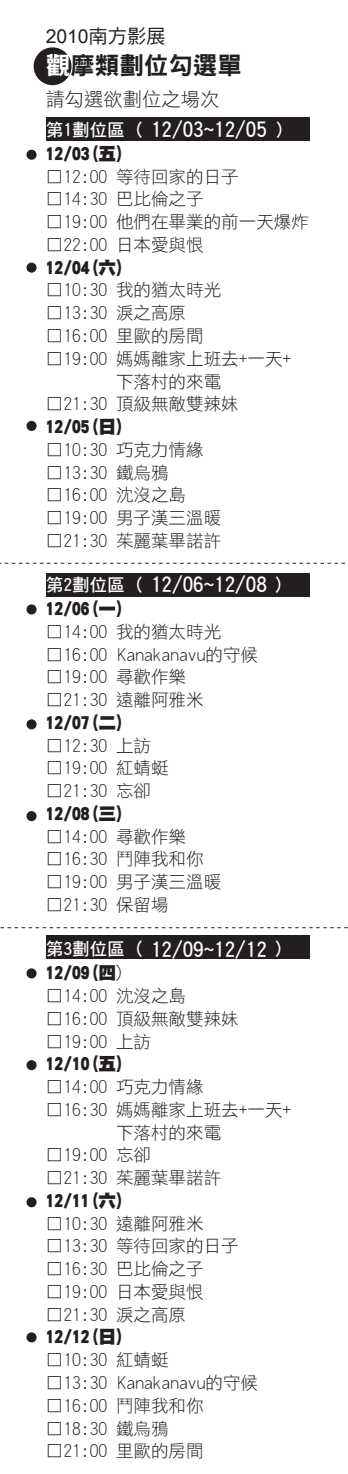
<style>
.page{position:relative;width:348px;height:1474px;background:#fff}
.page>*{position:absolute;margin:0;border:0;box-sizing:border-box;transform-origin:0 0}
.t1{font:24.5px "DF Hei Std W9";color:#231f20}
.t2{font:21px "DF Hei Std W7";color:#fff}
.t3{font:19.25px "DF Hei Std W3";color:#231f20}
.t4{font:19.25px "Arial Unicode MS";color:#231f20}
.t5{font:17.5px/22.8px "DF Hei Std W3";color:#231f20;text-align:center}
.t6{font:17.5px "DF Hei Std W12";color:#231f20}
.s1{font-family:"DF Hei Std W5"}
.s2{color:#fff}
.s3{font-size:17.5px}
.s4{font-family:"DF Hei Std W3"}
</style>
<div class="page">
<div style="left:26px;top:150px;width:11px;height:10px;background:#231f20;border-radius:50%"></div>
<div style="left:34px;top:47px;width:37px;height:38px;background:#231f20;border-radius:50%"></div>
<div style="left:26px;top:262px;width:11px;height:11px;background:#231f20;border-radius:50%"></div>
<div style="left:26px;top:421px;width:11px;height:10px;background:#231f20;border-radius:50%"></div>
<div style="left:26px;top:604px;width:11px;height:10px;background:#231f20;border-radius:50%"></div>
<div style="left:26px;top:719px;width:11px;height:10px;background:#231f20;border-radius:50%"></div>
<div style="left:26px;top:811px;width:11px;height:10px;background:#231f20;border-radius:50%"></div>
<div style="left:26px;top:968px;width:11px;height:10px;background:#231f20;border-radius:50%"></div>
<div style="left:26px;top:1060px;width:11px;height:10px;background:#231f20;border-radius:50%"></div>
<div style="left:26px;top:1197px;width:11px;height:10px;background:#231f20;border-radius:50%"></div>
<div style="left:26px;top:1332px;width:11px;height:10px;background:#231f20;border-radius:50%"></div>
<svg style="left:0;top:563px;width:345px;height:1px"></svg>
<svg style="left:0;top:927px;width:347px;height:1px"></svg>
<div style="left:46px;top:117px;width:263px;height:24px;background:#231f20"></div>
<div style="left:46px;top:573px;width:263px;height:24px;background:#231f20"></div>
<div style="left:46px;top:935px;width:263px;height:23px;background:#231f20"></div>
<p class="t4" style="left:46px;top:22px;width:121px">2010<span class="s1">南方影展</span></p>
<h1 class="t1" style="left:46px;top:52px;width:198px"><span class="s2">觀</span>摩類劃位勾選單</h1>
<p class="t3" style="left:46px;top:89px;width:175px">請勾選欲劃位之場次</p>
<p class="t2" style="left:46px;top:118px;width:240px"><span class="s3">第1劃位區 (</span> 12/03~12/05 <span class="s3">)</span></p>
<p class="t6" style="left:46px;top:144px;width:80px">12/03(五)</p>
<p class="t5" style="left:46px;top:165px;width:194px">□12:00 等待回家的日子</p>
<p class="t5" style="left:46px;top:187px;width:159px">□14:30 巴比倫之子</p>
<p class="t5" style="left:46px;top:210px;width:264px">□19:00 他們在畢業的前一天爆炸</p>
<p class="t5" style="left:46px;top:233px;width:159px">□22:00 日本愛與恨</p>
<p class="t6" style="left:46px;top:258px;width:80px">12/04(六)</p>
<p class="t5" style="left:46px;top:278px;width:176px">□10:30 我的猶太時光</p>
<p class="t5" style="left:46px;top:301px;width:141px">□13:30 淚之高原</p>
<p class="t5" style="left:46px;top:324px;width:159px">□16:00 里歐的房間</p>
<p class="t5" style="left:46px;top:347px;width:246px">□19:00 媽媽離家上班去+一天+下落村的來電</p>
<p class="t5" style="left:46px;top:392px;width:194px">□21:30 頂級無敵雙辣妹</p>
<p class="t6" style="left:46px;top:417px;width:80px">12/05(日)</p>
<p class="t5" style="left:46px;top:438px;width:159px">□10:30 巧克力情緣</p>
<p class="t5" style="left:46px;top:460px;width:124px">□13:30 鐵烏鴉</p>
<p class="t5" style="left:46px;top:483px;width:141px">□16:00 沈沒之島</p>
<p class="t5" style="left:46px;top:506px;width:176px">□19:00 男子漢三溫暖</p>
<p class="t5" style="left:46px;top:529px;width:176px">□21:30 茱麗葉畢諾許</p>
<p class="t2" style="left:46px;top:573px;width:239px"><span class="s3">第2劃位區 (</span> 12/06~12/08 <span class="s3">)</span></p>
<p class="t6" style="left:46px;top:599px;width:80px">12/06(一)</p>
<p class="t5" style="left:46px;top:620px;width:176px">□14:00 我的猶太時光</p>
<p class="t5" style="left:46px;top:642px;width:213px">□16:00 Kanakanavu的守候</p>
<p class="t5" style="left:46px;top:665px;width:141px">□19:00 尋歡作樂</p>
<p class="t5" style="left:46px;top:688px;width:159px">□21:30 遠離阿雅米</p>
<p class="t6" style="left:46px;top:713px;width:80px">12/07(二)</p>
<p class="t5" style="left:46px;top:733px;width:106px">□12:30 上訪</p>
<p class="t5" style="left:46px;top:756px;width:124px">□19:00 紅蜻蜓</p>
<p class="t5" style="left:46px;top:779px;width:106px">□21:30 忘卻</p>
<p class="t6" style="left:46px;top:804px;width:80px">12/08(三)</p>
<p class="t5" style="left:46px;top:824px;width:141px">□14:00 尋歡作樂</p>
<p class="t5" style="left:46px;top:847px;width:159px">□16:30 鬥陣我和你</p>
<p class="t5" style="left:46px;top:870px;width:176px">□19:00 男子漢三溫暖</p>
<p class="t5" style="left:46px;top:893px;width:124px">□21:30 保留場</p>
<p class="t2" style="left:46px;top:937px;width:239px"><span class="s3">第3劃位區 (</span> 12/09~12/12 <span class="s3">)</span></p>
<p class="t6" style="left:46px;top:963px;width:80px">12/09(四<span class="s4">)</span></p>
<p class="t5" style="left:46px;top:984px;width:141px">□14:00 沈沒之島</p>
<p class="t5" style="left:46px;top:1006px;width:194px">□16:00 頂級無敵雙辣妹</p>
<p class="t5" style="left:46px;top:1029px;width:106px">□19:00 上訪</p>
<p class="t6" style="left:46px;top:1054px;width:80px">12/10(五)</p>
<p class="t5" style="left:46px;top:1075px;width:159px">□14:00 巧克力情緣</p>
<p class="t5" style="left:46px;top:1097px;width:246px">□16:30 媽媽離家上班去+一天+下落村的來電</p>
<p class="t5" style="left:46px;top:1143px;width:106px">□19:00 忘卻</p>
<p class="t5" style="left:46px;top:1166px;width:176px">□21:30 茱麗葉畢諾許</p>
<p class="t6" style="left:46px;top:1191px;width:80px">12/11(六)</p>
<p class="t5" style="left:46px;top:1211px;width:159px">□10:30 遠離阿雅米</p>
<p class="t5" style="left:46px;top:1234px;width:194px">□13:30 等待回家的日子</p>
<p class="t5" style="left:46px;top:1257px;width:159px">□16:30 巴比倫之子</p>
<p class="t5" style="left:46px;top:1279px;width:159px">□19:00 日本愛與恨</p>
<p class="t5" style="left:46px;top:1302px;width:141px">□21:30 淚之高原</p>
<p class="t6" style="left:46px;top:1327px;width:80px">12/12(日)</p>
<p class="t5" style="left:46px;top:1348px;width:124px">□10:30 紅蜻蜓</p>
<p class="t5" style="left:46px;top:1370px;width:213px">□13:30 Kanakanavu的守候</p>
<p class="t5" style="left:46px;top:1393px;width:159px">□16:00 鬥陣我和你</p>
<p class="t5" style="left:46px;top:1416px;width:124px">□18:30 鐵烏鴉</p>
<p class="t5" style="left:46px;top:1439px;width:159px">□21:00 里歐的房間</p>
</div>
